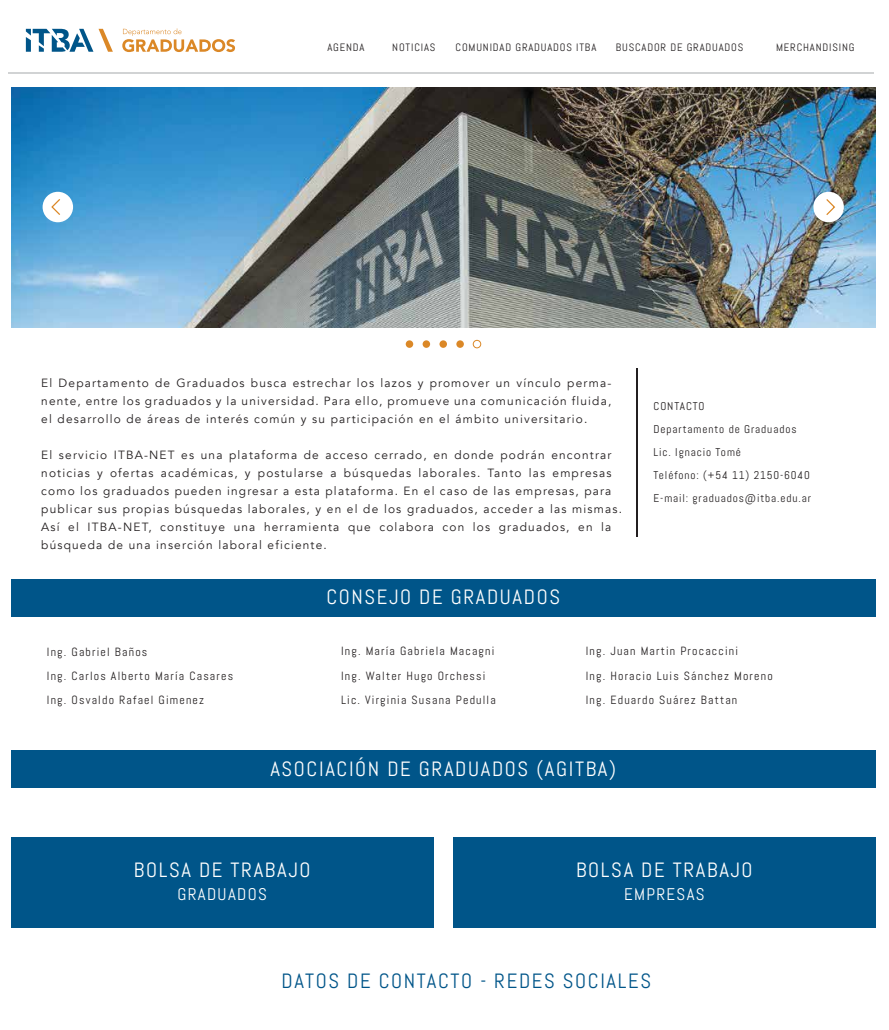
<style>
.page{position:relative;width:889px;height:1030px;background:#fff}
.page>*{position:absolute;margin:0;border:0;box-sizing:border-box;transform-origin:0 0}
.t1{font:20.62px "Abel";letter-spacing:.08em;color:#fff}
.t2{font:20.62px "Abel";letter-spacing:.08em;color:#005589}
.t3{font:16.88px "Abel";letter-spacing:.08em;color:#fff}
.t4{font:11.88px/18px "Avenir";letter-spacing:.1em;color:#231f20;text-align:justify}
.t5{font:11.88px/24.2px "Abel";letter-spacing:.1em;color:#231f20}
.t6{font:11.25px/23px "Abel";letter-spacing:.08em;color:#231f20}
.t7{font:10.69px "Abel";letter-spacing:.08em;color:#231f20}
</style>
<div class="page">
<hr style="left:8px;top:72px;width:866px;height:1px;background:#d1d3d4">
<svg style="left:26px;top:29px;width:87px;height:23px"></svg>
<svg style="left:122px;top:28px;width:113px;height:24px"></svg>
<img style="left:11px;top:87px;width:864px;height:240px">
<div style="left:11px;top:578px;width:864px;height:38px;background:#005589"></div>
<div style="left:406px;top:340px;width:7px;height:8px;background:#db8827;border-radius:50%"></div>
<div style="left:422px;top:340px;width:8px;height:8px;background:#db8827;border-radius:50%"></div>
<div style="left:439px;top:340px;width:8px;height:8px;background:#db8827;border-radius:50%"></div>
<div style="left:456px;top:340px;width:8px;height:8px;background:#db8827;border-radius:50%"></div>
<div style="left:473px;top:340px;width:8px;height:8px;border:1px solid #db8827;border-radius:50%"></div>
<div style="left:813px;top:192px;width:31px;height:30px;background:#fff;border-radius:50%"></div>
<svg style="left:826px;top:199px;width:10px;height:16px"></svg>
<div style="left:43px;top:192px;width:30px;height:30px;background:#fff;border-radius:50%"></div>
<svg style="left:51px;top:199px;width:9px;height:16px"></svg>
<hr style="left:636px;top:368px;width:2px;height:168px;background:#231f20">
<div style="left:11px;top:749px;width:864px;height:38px;background:#005589"></div>
<div style="left:453px;top:837px;width:422px;height:90px;background:#005589"></div>
<div style="left:11px;top:837px;width:422px;height:90px;background:#005589"></div>
<p class="t7" style="left:327px;top:40px;width:39px">AGENDA</p>
<p class="t7" style="left:392px;top:40px;width:45px">NOTICIAS</p>
<p class="t7" style="left:455px;top:40px;width:142px">COMUNIDAD GRADUADOS ITBA</p>
<p class="t7" style="left:616px;top:40px;width:129px">BUSCADOR DE GRADUADOS</p>
<p class="t7" style="left:776px;top:40px;width:80px">MERCHANDISING</p>
<p class="t4" style="left:41px;top:374px;width:572px">El Departamento de Graduados busca estrechar los lazos y promover un vínculo perma&shy;nente, entre los graduados y la universidad. Para ello, promueve una comunicación fluida, el desarrollo de áreas de interés común y su participación en el ámbito universitario.</p>
<p class="t4" style="left:41px;top:446px;width:582px;text-align:left">El servicio ITBA-NET es una plataforma de acceso cerrado, en donde podrán encontrar noticias y ofertas académicas, y postularse a búsquedas laborales. Tanto las empresas como los graduados pueden ingresar a esta plataforma. En el caso de las empresas, para publicar sus propias búsquedas laborales, y en el de los graduados, acceder a las mismas.<br>Así el ITBA-NET, constituye una herramienta que colabora con los graduados, en la búsqueda de una inserción laboral eficiente.</p>
<h1 class="t1" style="left:326px;top:584px;width:235px">CONSEJO DE GRADUADOS</h1>
<p class="t6" style="left:653px;top:394px;width:159px">CONTACTO<br>Departamento de Graduados<br>Lic. Ignacio Tomé<br>Teléfono: (+54 11) 2150-6040<br>E-mail: graduados@itba.edu.ar</p>
<p class="t5" style="left:47px;top:639px;width:188px">Ing. Gabriel Baños<br>Ing. Carlos Alberto María Casares<br>Ing. Osvaldo Rafael Gimenez</p>
<p class="t5" style="left:341px;top:639px;width:156px">Ing. María Gabriela Macagni<br>Ing. Walter Hugo Orchessi<br>Lic. Virginia Susana Pedulla</p>
<p class="t5" style="left:586px;top:639px;width:188px">Ing. Juan Martin Procaccini<br>Ing. Horacio Luis Sánchez Moreno<br>Ing. Eduardo Suárez Battan</p>
<h1 class="t1" style="left:270px;top:755px;width:347px">ASOCIACIÓN DE GRADUADOS (AGITBA)</h1>
<h1 class="t1" style="left:134px;top:856px;width:178px">BOLSA DE TRABAJO</h1>
<h2 class="t3" style="left:177px;top:883px;width:91px">GRADUADOS</h2>
<h1 class="t1" style="left:576px;top:856px;width:178px">BOLSA DE TRABAJO</h1>
<h2 class="t3" style="left:624px;top:883px;width:82px">EMPRESAS</h2>
<h1 class="t2" style="left:282px;top:967px;width:371px">DATOS DE CONTACTO - REDES SOCIALES</h1>
</div>
